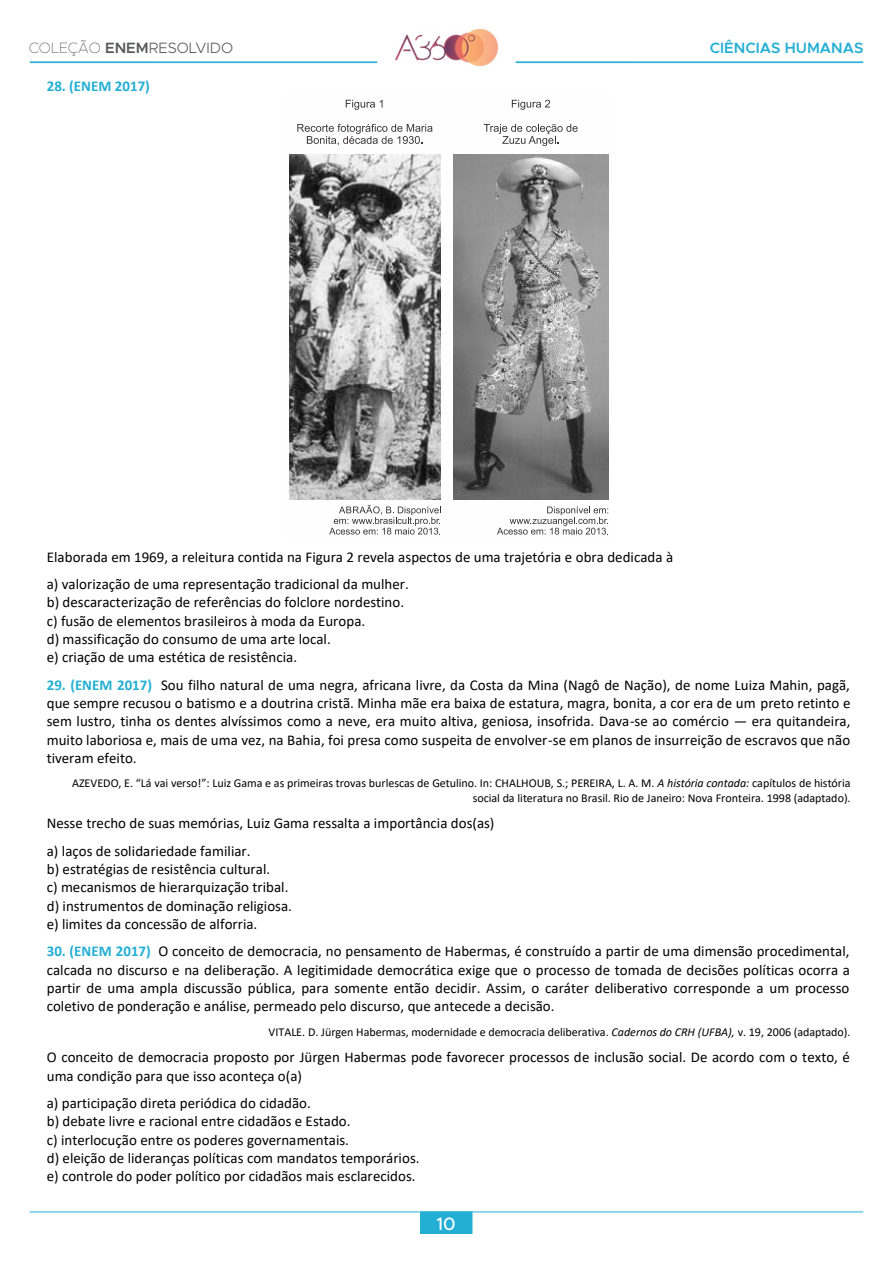
<style>
.page{position:relative;width:893px;height:1263px;background:#fff}
.page>*{position:absolute;margin:0;border:0;box-sizing:border-box;transform-origin:0 0}
.t1{font:500 18px "Metropolis";color:#fff}
.t2{font:15px/18.3px "Calibri";color:#000}
.t3{font:300 15px "Metropolis";color:#57585a}
.t4{font:600 15px "Metropolis";color:#23afd4}
.t5{font:700 15px "Calibri";color:#23afd4}
.t6{font:12px/14.5px "Calibri";letter-spacing:-.005em;color:#000;text-align:right}
.s1{font-weight:100}
.s2{font-weight:600}
.s3{font-weight:700;color:#23afd4}
.s4{font-style:italic}
</style>
<div class="page">
<div style="left:421px;top:1212px;width:51px;height:21px;background:#23afd4"></div>
<hr style="left:30px;top:62px;width:347px;height:1px;background:#23afd4">
<hr style="left:516px;top:62px;width:347px;height:1px;background:#23afd4">
<hr style="left:30px;top:1211px;width:833px;height:1px;background:#23afd4">
<img style="left:396px;top:30px;width:101px;height:36px">
<img style="left:289px;top:154px;width:151px;height:345px">
<img style="left:453px;top:154px;width:155px;height:345px">
<svg style="left:329px;top:505px;width:112px;height:30px"></svg>
<svg style="left:497px;top:506px;width:111px;height:29px"></svg>
<svg style="left:346px;top:100px;width:37px;height:10px"></svg>
<svg style="left:297px;top:124px;width:135px;height:21px"></svg>
<svg style="left:512px;top:100px;width:38px;height:10px"></svg>
<svg style="left:484px;top:124px;width:94px;height:22px"></svg>
<p class="t3" style="left:29px;top:38px;width:206px"><span class="s1">COLEÇÃO</span> <span class="s2">ENEM</span>RESOLVIDO</p>
<p class="t4" style="left:710px;top:38px;width:155px">CIÊNCIAS HUMANAS</p>
<p class="t5" style="left:47px;top:75px;width:105px">28. (ENEM 2017)</p>
<p class="t2" style="left:47px;top:543px;width:628px;line-height:27.2px">Elaborada em 1969, a releitura contida na Figura 2 revela aspectos de uma trajetória e obra dedicada à a) valorização de uma representação tradicional da mulher.</p>
<p class="t2" style="left:47px;top:593px;width:359px">b) descaracterização de referências do folclore nordestino. c) fusão de elementos brasileiros à moda da Europa.<br>d) massificação do consumo de uma arte local.<br>e) criação de uma estética de resistência.</p>
<p class="t2" style="left:47px;top:675px;width:805px;text-align:justify"><span class="s3">29. (ENEM 2017)</span> Sou filho natural de uma negra, africana livre, da Costa da Mina (Nagô de Nação), de nome Luiza Mahin, pagã, que sempre recusou o batismo e a doutrina cristã. Minha mãe era baixa de estatura, magra, bonita, a cor era de um preto retinto e sem lustro, tinha os dentes alvíssimos como a neve, era muito altiva, geniosa, insofrida. Dava-se ao comércio — era quitandeira, muito laboriosa e, mais de uma vez, na Bahia, foi presa como suspeita de envolver-se em planos de insurreição de escravos que não tiveram efeito.</p>
<p class="t6" style="left:72px;top:776px;width:780px">AZEVEDO, E. “Lá vai verso!”: Luiz Gama e as primeiras trovas burlescas de Getulino. In: CHALHOUB, S.; PEREIRA, L. A. M. <span class="s4">A história contada:</span> capítulos de história social da literatura no Brasil. Rio de Janeiro: Nova Fronteira. 1998 (adaptado).</p>
<p class="t2" style="left:47px;top:809px;width:449px;line-height:27.3px">Nesse trecho de suas memórias, Luiz Gama ressalta a importância dos(as) a) laços de solidariedade familiar.</p>
<p class="t2" style="left:47px;top:860px;width:247px">b) estratégias de resistência cultural.<br>c) mecanismos de hierarquização tribal. d) instrumentos de dominação religiosa. e) limites da concessão de alforria.</p>
<p class="t2" style="left:47px;top:942px;width:805px;text-align:justify"><span class="s3">30. (ENEM 2017)</span> O conceito de democracia, no pensamento de Habermas, é construído a partir de uma dimensão procedimental, calcada no discurso e na deliberação. A legitimidade democrática exige que o processo de tomada de decisões políticas ocorra a partir de uma ampla discussão pública, para somente então decidir. Assim, o caráter deliberativo corresponde a um processo coletivo de ponderação e análise, permeado pelo discurso, que antecede a decisão.</p>
<p class="t6" style="left:269px;top:1024px;width:583px">VITALE. D. Jürgen Habermas, modernidade e democracia deliberativa. <span class="s4">Cadernos do CRH (UFBA),</span> v. 19, 2006 (adaptado).</p>
<p class="t2" style="left:47px;top:1048px;width:805px">O conceito de democracia proposto por Jürgen Habermas pode favorecer processos de inclusão social. De acordo com o texto, é uma condição para que isso aconteça o(a)</p>
<p class="t2" style="left:47px;top:1093px;width:374px">a) participação direta periódica do cidadão.<br>b) debate livre e racional entre cidadãos e Estado.<br>c) interlocução entre os poderes governamentais.<br>d) eleição de lideranças políticas com mandatos temporários. e) controle do poder político por cidadãos mais esclarecidos.</p>
<p class="t1" style="left:436px;top:1212px;width:21px">10</p>
</div>
